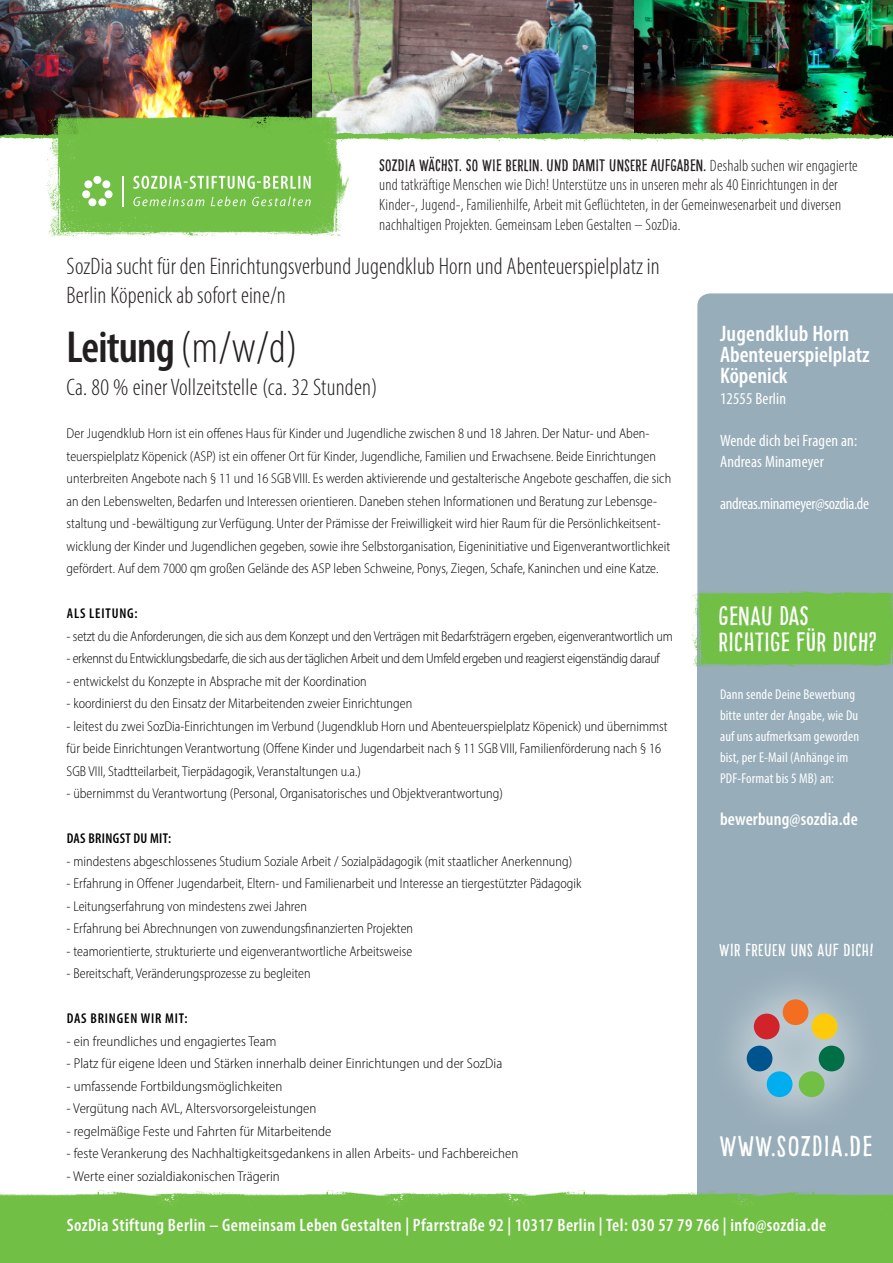
<style>
.page{position:relative;width:893px;height:1263px;background:#fff}
.page>*{position:absolute;margin:0;border:0;box-sizing:border-box;transform-origin:0 0}
.t1{font:600 condensed 45px "Myriad Pro";letter-spacing:-.02em;color:#231f20}
.t2{font:28.5px "Pinto NO 01";letter-spacing:.04em;color:#fff}
.t3{font:26.25px/26.2px "Pinto NO 01";letter-spacing:.01em;color:#fff}
.t4{font:300 condensed 24px/28.8px "Myriad Pro";letter-spacing:.005em;color:#231f20}
.t5{font:600 condensed 22.5px/21px "Myriad Pro";color:#fff}
.t6{font:600 condensed 18px "Myriad Pro";letter-spacing:.025em;color:#fff}
.t7{font:17.25px "Pinto NO 01";letter-spacing:.025em;color:#fff}
.t8{font:300 condensed 16.5px/19.8px "Myriad Pro";letter-spacing:.01em;color:#231f20}
.t9{font:condensed 16.5px/21px "Myriad Pro";letter-spacing:.01em;color:#fff}
.t10{font:condensed 16.5px "Myriad Pro";letter-spacing:-.02em;color:#fff}
.t11{font:300 semi-condensed 14.25px/22.5px "Myriad Pro";letter-spacing:.005em;color:#000001;scale:.94 1}
.t12{font:300 semi-condensed 14.25px "Myriad Pro";letter-spacing:.005em;color:#000001}
.t13{font:condensed 14.25px/21px "Myriad Pro";letter-spacing:.01em;color:#fff}
.t14{font:300 semi-condensed 14.25px "Myriad Pro";letter-spacing:-.02em;color:#000001;scale:.94 1}
.t15{font:600 condensed 14.25px "Myriad Pro";letter-spacing:.06em;color:#000001}
.t16{font:600 condensed 14.25px "Myriad Pro";letter-spacing:.025em;color:#000001}
.s1{font-family:"Pinto NO 01";font-weight:400;font-stretch:normal}
.s2{font-weight:300}
</style>
<div class="page">
<img style="left:311px;top:0;width:324px;height:120px">
<img style="left:0;top:0;width:311px;height:120px">
<img style="left:635px;top:0;width:258px;height:120px">
<div style="left:697px;top:608px;width:196px;height:592px;background:#97adb9"></div>
<img style="left:46px;top:112px;width:303px;height:125px">
<svg style="left:133px;top:176px;width:178px;height:13px"></svg>
<svg style="left:133px;top:196px;width:178px;height:10px;background:#8dcb6a"></svg>
<hr style="left:122px;top:176px;width:2px;height:30px;background:#fff">
<div style="left:98px;top:198px;width:8px;height:8px;background:#fff;border-radius:50%"></div>
<div style="left:105px;top:190px;width:8px;height:8px;background:#fff;border-radius:50%"></div>
<div style="left:84px;top:180px;width:8px;height:8px;background:#fff;border-radius:50%"></div>
<div style="left:93px;top:176px;width:8px;height:8px;background:#fff;border-radius:50%"></div>
<div style="left:82px;top:190px;width:8px;height:8px;background:#fff;border-radius:50%"></div>
<div style="left:88px;top:198px;width:8px;height:8px;background:#fff;border-radius:50%"></div>
<div style="left:102px;top:180px;width:8px;height:8px;background:#fff;border-radius:50%"></div>
<img style="left:0;top:1190px;width:183px;height:73px">
<img style="left:728px;top:1190px;width:165px;height:73px">
<img style="left:183px;top:1190px;width:242px;height:73px">
<img style="left:425px;top:1190px;width:303px;height:73px">
<svg style="left:697px;top:293px;width:196px;height:296px;background:#9aafbb"></svg>
<svg style="left:731px;top:985px;width:129px;height:130px;fill:#a7bac4"></svg>
<div style="left:799px;top:1071px;width:25px;height:26px;background:#71bf44;border-radius:50%"></div>
<div style="left:819px;top:1045px;width:25px;height:26px;background:#016f45;border-radius:50%"></div>
<div style="left:754px;top:1013px;width:26px;height:26px;background:#d1232a;border-radius:50%"></div>
<div style="left:783px;top:999px;width:25px;height:26px;background:#f36e21;border-radius:50%"></div>
<div style="left:747px;top:1045px;width:25px;height:26px;background:#00548e;border-radius:50%"></div>
<div style="left:767px;top:1071px;width:25px;height:26px;background:#00aeef;border-radius:50%"></div>
<div style="left:812px;top:1013px;width:25px;height:26px;background:#feca0a;border-radius:50%"></div>
<img style="left:691px;top:589px;width:202px;height:78px">
<img style="left:0;top:120px;width:157px;height:39px">
<img style="left:157px;top:120px;width:244px;height:39px">
<img style="left:401px;top:120px;width:157px;height:22px">
<img style="left:558px;top:120px;width:335px;height:22px">
<p class="t8" style="left:379px;top:155px;width:480px"><span class="s1">SOZDIA WÄCHST. SO WIE BERLIN. UND DAMIT UNSERE AUFGABEN.</span> Deshalb suchen wir engagierte und tatkräftige Menschen wie Dich! Unterstütze uns in unseren mehr als 40 Einrichtungen in der Kinder-, Jugend-, Familienhilfe, Arbeit mit Geflüchteten, in der Gemeinwesenarbeit und diversen nachhaltigen Projekten. Gemeinsam Leben Gestalten – SozDia.</p>
<p class="t4" style="left:67px;top:252px;width:595px">SozDia sucht für den Einrichtungsverbund Jugendklub Horn und Abenteuerspielplatz in<br>Berlin Köpenick ab sofort eine/n</p>
<p class="t1" style="left:67px;top:319px;width:232px">Leitung <span class="s2">(m/w/d)</span></p>
<p class="t4" style="left:67px;top:372px;width:312px">Ca. 80 % einer Vollzeitstelle (ca. 32 Stunden)</p>
<p class="t11" style="left:67px;top:422px;width:645px">Der Jugendklub Horn ist ein offenes Haus für Kinder und Jugendliche zwischen 8 und 18 Jahren. Der Natur- und Aben&shy;teuerspielplatz Köpenick (ASP) ist ein offener Ort für Kinder, Jugendliche, Familien und Erwachsene. Beide Einrichtungen unterbreiten Angebote nach § 11 und 16 SGB VIII. Es werden aktivierende und gestalterische Angebote geschaffen, die sich an den Lebenswelten, Bedarfen und Interessen orientieren. Daneben stehen Informationen und Beratung zur Lebensge&shy;staltung und -bewältigung zur Verfügung. Unter der Prämisse der Freiwilligkeit wird hier Raum für die Persönlichkeitsent&shy;wicklung der Kinder und Jugendlichen gegeben, sowie ihre Selbstorganisation, Eigeninitiative und Eigenverantwortlichkeit gefördert. Auf dem 7000 qm großen Gelände des ASP leben Schweine, Ponys, Ziegen, Schafe, Kaninchen und eine Katze.</p>
<p class="t15" style="left:67px;top:605px;width:72px">ALS LEITUNG:</p>
<p class="t11" style="left:67px;top:624px;width:646px">- setzt du die Anforderungen, die sich aus dem Konzept und den Verträgen mit Bedarfsträgern ergeben, eigenverantwortlich um</p>
<p class="t14" style="left:67px;top:650px;width:632px">- erkennst du Entwicklungsbedarfe, die sich aus der täglichen Arbeit und dem Umfeld ergeben und reagierst eigenständig darauf</p>
<p class="t11" style="left:67px;top:669px;width:321px">- entwickelst du Konzepte in Absprache mit der Koordination</p>
<p class="t11" style="left:67px;top:692px;width:369px">- koordinierst du den Einsatz der Mitarbeitenden zweier Einrichtungen</p>
<p class="t11" style="left:67px;top:714px;width:641px">- leitest du zwei SozDia-Einrichtungen im Verbund (Jugendklub Horn und Abenteuerspielplatz Köpenick) und übernimmst für beide Einrichtungen Verantwortung (Offene Kinder und Jugendarbeit nach § 11 SGB VIII, Familienförderung nach § 16<br>SGB VIII, Stadtteilarbeit, Tierpädagogik, Veranstaltungen u.a.)</p>
<p class="t11" style="left:67px;top:782px;width:466px">- übernimmst du Verantwortung (Personal, Organisatorisches und Objektverantwortung)</p>
<p class="t16" style="left:67px;top:830px;width:106px">DAS BRINGST DU MIT:</p>
<p class="t11" style="left:67px;top:849px;width:539px">- mindestens abgeschlossenes Studium Soziale Arbeit / Sozialpädagogik (mit staatlicher Anerkennung)</p>
<p class="t11" style="left:67px;top:872px;width:549px">- Erfahrung in Offener Jugendarbeit, Eltern- und Familienarbeit und Interesse an tiergestützter Pädagogik</p>
<p class="t11" style="left:67px;top:894px;width:257px">- Leitungserfahrung von mindestens zwei Jahren</p>
<p class="t11" style="left:67px;top:917px;width:370px">- Erfahrung bei Abrechnungen von zuwendungsfinanzierten Projekten</p>
<p class="t11" style="left:67px;top:939px;width:369px">- teamorientierte, strukturierte und eigenverantwortliche Arbeitsweise</p>
<p class="t11" style="left:67px;top:962px;width:261px">- Bereitschaft, Veränderungsprozesse zu begleiten</p>
<p class="t15" style="left:67px;top:1010px;width:122px">DAS BRINGEN WIR MIT:</p>
<p class="t12" style="left:67px;top:1032px;width:211px">- ein freundliches und engagiertes Team</p>
<p class="t12" style="left:67px;top:1055px;width:437px">- Platz für eigene Ideen und Stärken innerhalb deiner Einrichtungen und der SozDia</p>
<p class="t12" style="left:67px;top:1077px;width:217px">- umfassende Fortbildungsmöglichkeiten</p>
<p class="t12" style="left:67px;top:1100px;width:251px">- Vergütung nach AVL, Altersvorsorgeleistungen</p>
<p class="t12" style="left:67px;top:1122px;width:266px">- regelmäßige Feste und Fahrten für Mitarbeitende</p>
<p class="t12" style="left:67px;top:1145px;width:453px">- feste Verankerung des Nachhaltigkeitsgedankens in allen Arbeits- und Fachbereichen</p>
<p class="t12" style="left:67px;top:1167px;width:215px">- Werte einer sozialdiakonischen Trägerin</p>
<p class="t6" style="left:67px;top:1214px;width:761px">SozDia Stiftung Berlin – Gemeinsam Leben Gestalten | Pfarrstraße 92 | 10317 Berlin | Tel: 030 57 79 766 | info@sozdia.de</p>
<p class="t5" style="left:720px;top:322px;width:131px">Jugendklub Horn</p>
<p class="t5" style="left:720px;top:343px;width:151px">Abenteuerspielplatz<br>Köpenick</p>
<p class="t9" style="left:720px;top:388px;width:68px">12555 Berlin</p>
<p class="t9" style="left:720px;top:430px;width:139px">Wende dich bei Fragen an:<br>Andreas Minameyer</p>
<p class="t10" style="left:720px;top:493px;width:151px">andreas.minameyer@sozdia.de</p>
<p class="t3" style="left:719px;top:603px;width:159px">GENAU DAS<br>RICHTIGE FÜR DICH?</p>
<p class="t13" style="left:720px;top:683px;width:141px">Dann sende Deine Bewerbung bitte unter der Angabe, wie Du auf uns aufmerksam geworden bist, per E-Mail (Anhänge im<br>PDF-Format bis 5 MB) an:</p>
<p class="t6" style="left:720px;top:808px;width:139px">bewerbung@sozdia.de</p>
<p class="t7" style="left:719px;top:940px;width:156px">WIR FREUEN UNS AUF DICH!</p>
<p class="t2" style="left:719px;top:1129px;width:154px">WWW.SOZDIA.DE</p>
</div>
